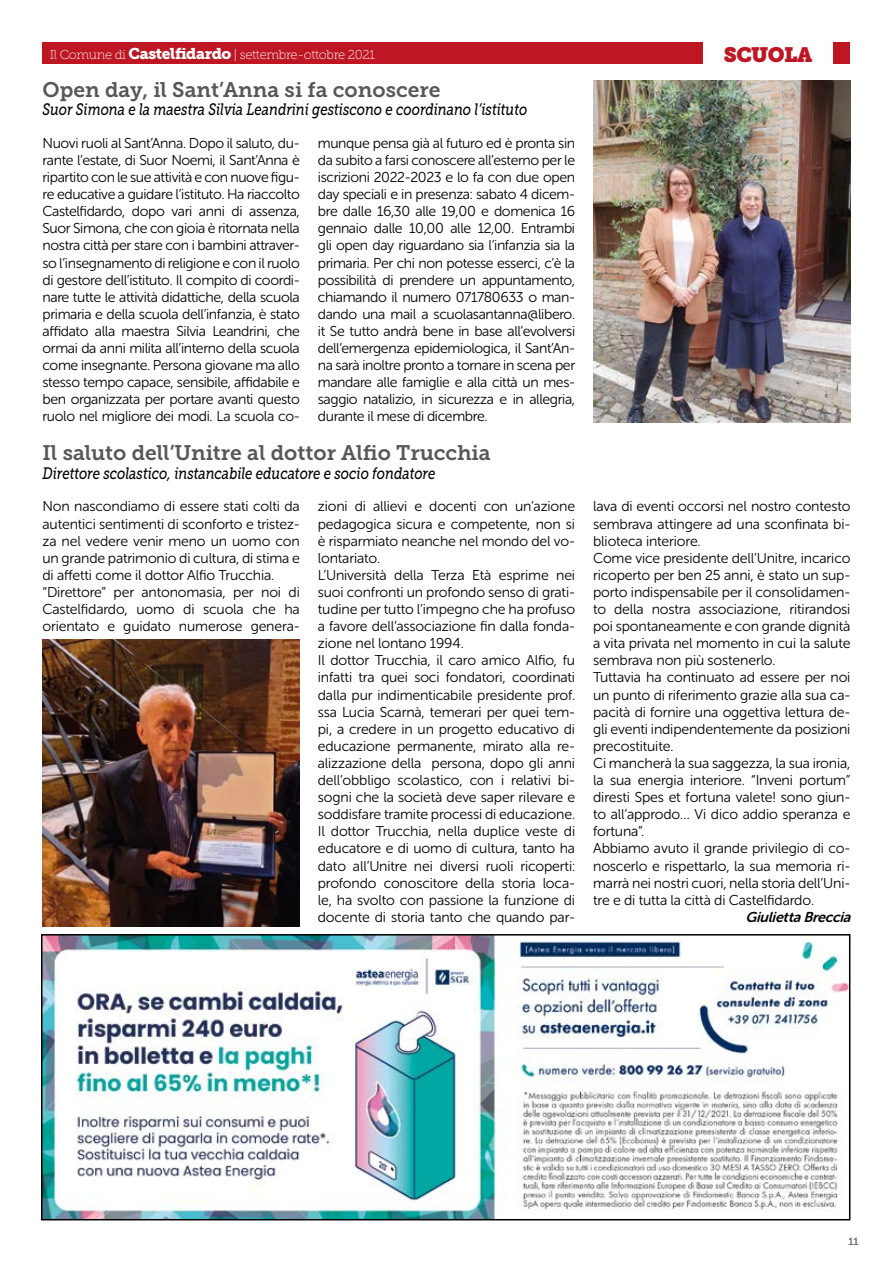
<style>
.page{position:relative;width:893px;height:1263px;background:#fff}
.page>*{position:absolute;margin:0;border:0;box-sizing:border-box;transform-origin:0 0}
.t1{font:21px "Museo Slab 700";color:#575756}
.t2{font:20.7px "Museo Slab";letter-spacing:-.025em;color:#be1622}
.t3{font:italic 16.5px "Museo Slab 500";color:#000;scale:.8 1}
.t4{font:14.25px/17.1px "Museo Sans Rounded 300";letter-spacing:-.01em;color:#000}
.t5{font:italic 14.25px "Museo Sans Rounded 700";color:#000}
.t6{font:12.9px "Museo Slab 100";letter-spacing:-.025em;color:#fff}
.t7{font:10.35px "Museo Slab 700";color:#706f6f}
.s1{font-family:"Museo Slab 900";font-size:15.45px}
</style>
<div class="page">
<div style="left:43px;top:43px;width:807px;height:21px;background:#be1622"></div>
<div style="left:703px;top:37px;width:130px;height:35px;background:#fff"></div>
<img style="left:44px;top:937px;width:803px;height:280px">
<div style="left:41px;top:934px;width:809px;height:286px;border:2px solid #000"></div>
<img style="left:593px;top:81px;width:257px;height:342px">
<img style="left:43px;top:640px;width:257px;height:286px">
<p class="t6" style="left:50px;top:48px;width:327px">Il Comune di <span class="s1">Castelfidardo</span> | settembre-ottobre 2021</p>
<h2 class="t2" style="left:724px;top:43px;width:90px">SCUOLA</h2>
<h1 class="t1" style="left:43px;top:77px;width:400px">Open day, il Sant’Anna si fa conoscere</h1>
<p class="t3" style="left:43px;top:100px;width:607px">Suor Simona e la maestra Silvia Leandrini gestiscono e coordinano l’istituto</p>
<p class="t4" style="left:43px;top:135px;width:259px;text-align:justify">Nuovi ruoli al Sant’Anna. Dopo il saluto, du&shy;rante l’estate, di Suor Noemi, il Sant’Anna è ripartito con le sue attività e con nuove figu&shy;re educative a guidare l’istituto. Ha riaccolto Castelfidardo, dopo vari anni di assenza, Suor Simona, che con gioia è ritornata nella nostra città per stare con i bambini attraver&shy;so l’insegnamento di religione e con il ruolo di gestore dell’istituto. Il compito di coordi&shy;nare tutte le attività didattiche, della scuola primaria e della scuola dell’infanzia, è stato affidato alla maestra Silvia Leandrini, che ormai da anni milita all’interno della scuola come insegnante. Persona giovane ma allo stesso tempo capace, sensibile, affidabile e ben organizzata per portare avanti questo ruolo nel migliore dei modi. La scuola co-</p>
<p class="t4" style="left:318px;top:135px;width:259px;text-align:justify">munque pensa già al futuro ed è pronta sin da subito a farsi conoscere all’esterno per le iscrizioni 2022-2023 e lo fa con due open day speciali e in presenza: sabato 4 dicem&shy;bre dalle 16,30 alle 19,00 e domenica 16 gennaio dalle 10,00 alle 12,00. Entrambi gli open day riguardano sia l’infanzia sia la primaria. Per chi non potesse esserci, c’è la possibilità di prendere un appuntamento, chiamando il numero 071780633 o man&shy;dando una mail a scuolasantanna@libero. it Se tutto andrà bene in base all’evolversi dell’emergenza epidemiologica, il Sant’An&shy;na sarà inoltre pronto a tornare in scena per mandare alle famiglie e alla città un mes&shy;saggio natalizio, in sicurezza e in allegria, durante il mese di dicembre.</p>
<h1 class="t1" style="left:43px;top:441px;width:450px">Il saluto dell’Unitre al dottor Alfio Trucchia</h1>
<p class="t3" style="left:43px;top:464px;width:493px">Direttore scolastico, instancabile educatore e socio fondatore</p>
<p class="t4" style="left:43px;top:498px;width:259px">Non nascondiamo di essere stati colti da autentici sentimenti di sconforto e tristez&shy;za nel vedere venir meno un uomo con un grande patrimonio di cultura, di stima e di affetti come il dottor Alfio Trucchia. “Direttore” per antonomasia, per noi di Castelfidardo, uomo di scuola che ha orientato e guidato numerose genera-</p>
<p class="t4" style="left:318px;top:498px;width:259px">zioni di allievi e docenti con un’azione pedagogica sicura e competente, non si è risparmiato neanche nel mondo del vo&shy;lontariato.<br>L’Università della Terza Età esprime nei suoi confronti un profondo senso di grati&shy;tudine per tutto l’impegno che ha profuso a favore dell’associazione fin dalla fonda&shy;zione nel lontano 1994.<br>Il dottor Trucchia, il caro amico Alfio, fu infatti tra quei soci fondatori, coordinati dalla pur indimenticabile presidente prof. ssa Lucia Scarnà, temerari per quei tem&shy;pi, a credere in un progetto educativo di educazione permanente, mirato alla re&shy;alizzazione della persona, dopo gli anni dell’obbligo scolastico, con i relativi bi&shy;sogni che la società deve saper rilevare e soddisfare tramite processi di educazione.<br>Il dottor Trucchia, nella duplice veste di educatore e di uomo di cultura, tanto ha dato all’Unitre nei diversi ruoli ricoperti: profondo conoscitore della storia loca&shy;le, ha svolto con passione la funzione di docente di storia tanto che quando par-</p>
<p class="t4" style="left:593px;top:498px;width:259px">lava di eventi occorsi nel nostro contesto sembrava attingere ad una sconfinata bi&shy;blioteca interiore.<br>Come vice presidente dell’Unitre, incarico ricoperto per ben 25 anni, è stato un sup&shy;porto indispensabile per il consolidamen&shy;to della nostra associazione, ritirandosi poi spontaneamente e con grande dignità a vita privata nel momento in cui la salute sembrava non più sostenerlo.<br>Tuttavia ha continuato ad essere per noi un punto di riferimento grazie alla sua ca&shy;pacità di fornire una oggettiva lettura de&shy;gli eventi indipendentemente da posizioni precostituite.<br>Ci mancherà la sua saggezza, la sua ironia, la sua energia interiore. “Inveni portum” diresti Spes et fortuna valete! sono giun&shy;to all’approdo… Vi dico addio speranza e fortuna”.<br>Abbiamo avuto il grande privilegio di co&shy;noscerlo e rispettarlo, la sua memoria ri&shy;marrà nei nostri cuori, nella storia dell’Uni&shy;tre e di tutta la città di Castelfidardo.</p>
<p class="t5" style="left:745px;top:909px;width:111px">GiuliettaBreccia</p>
<p class="t7" style="left:848px;top:1236px;width:12px">11</p>
</div>
